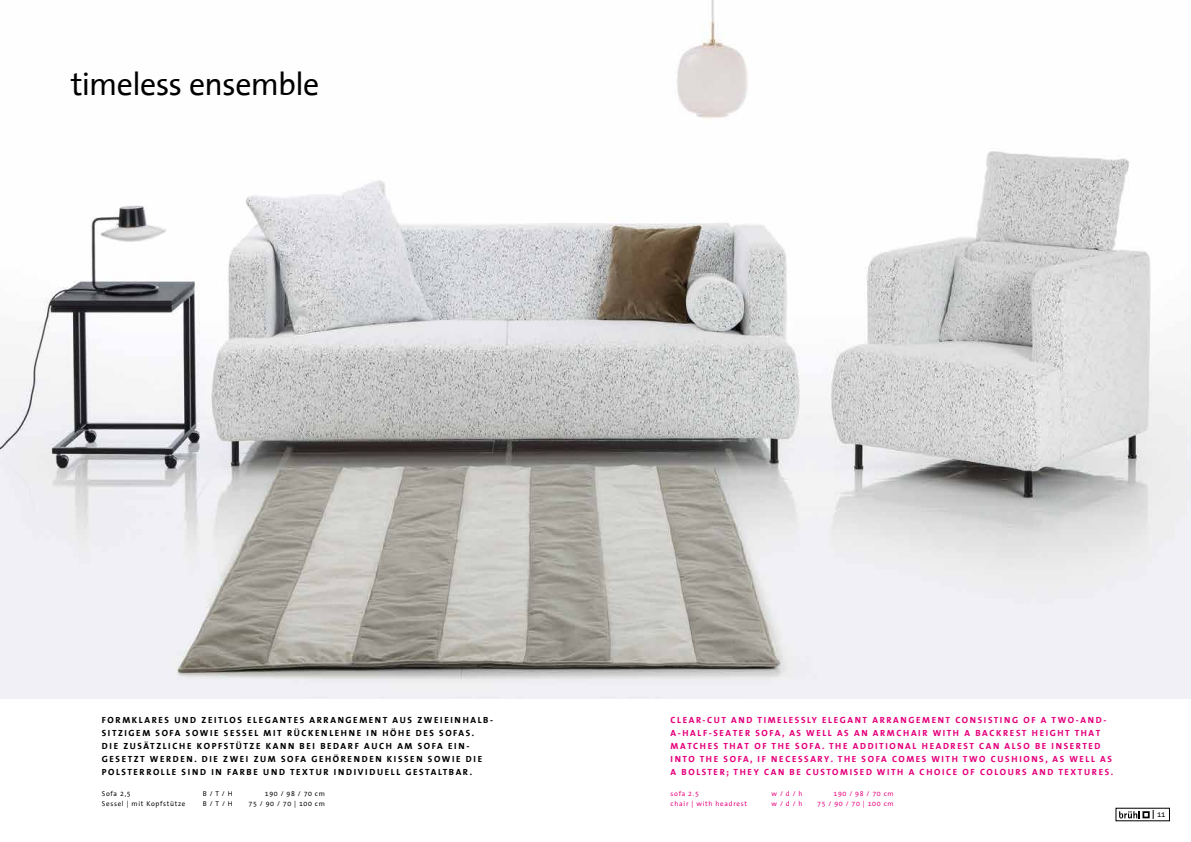
<style>
.page{position:relative;width:1191px;height:842px;background:#fff}
.page>*{position:absolute;margin:0;border:0;box-sizing:border-box;transform-origin:0 0}
.t1{font:32px "The Sans Office";letter-spacing:-.02em;color:#000}
.t2{font:700 9px/13px "The Sans Office";letter-spacing:.18em;color:#e5007c}
.t3{font:700 9px/13px "The Sans Office";letter-spacing:.18em;color:#000}
.t4{font:7.8px "The Sans Office";color:#000}
.t5{font:7px "The Sans Office";letter-spacing:.1em;color:#000}
.t6{font:7px "The Sans Office";letter-spacing:.1em;color:#e5007c}
</style>
<div class="page">
<img style="left:0;top:0;width:1191px;height:698px">
<svg style="left:1119px;top:810px;width:34px;height:9px"></svg>
<h1 class="t1" style="left:71px;top:63px;width:250px">timeless ensemble</h1>
<p class="t3" style="left:102px;top:714px;width:393px">FORMKLARES UND ZEITLOS ELEGANTES ARRANGEMENT AUS ZWEIEINHALB-SITZIGEM SOFA SOWIE SESSEL MIT RÜCKENLEHNE IN HÖHE DES SOFAS.<br>DIE ZUSÄTZLICHE KOPFSTÜTZE KANN BEI BEDARF AUCH AM SOFA EIN-GESETZT WERDEN. DIE ZWEI ZUM SOFA GEHÖRENDEN KISSEN SOWIE DIE POLSTERROLLE SIND IN FARBE UND TEXTUR INDIVIDUELL GESTALTBAR.</p>
<p class="t2" style="left:670px;top:714px;width:444px">CLEAR-CUT AND TIMELESSLY ELEGANT ARRANGEMENT CONSISTING OF A TWO-AND-A-HALF-SEATER SOFA, AS WELL AS AN ARMCHAIR WITH A BACKREST HEIGHT THAT MATCHES THAT OF THE SOFA. THE ADDITIONAL HEADREST CAN ALSO BE INSERTED INTO THE SOFA, IF NECESSARY. THE SOFA COMES WITH TWO CUSHIONS, AS WELL AS A BOLSTER; THEY CAN BE CUSTOMISED WITH A CHOICE OF COLOURS AND TEXTURES.</p>
<p class="t5" style="left:102px;top:789px;width:30px">Sofa 2,5</p>
<p class="t5" style="left:203px;top:789px;width:31px">B / T / H</p>
<p class="t5" style="left:265px;top:789px;width:62px">190 / 98 / 70 cm</p>
<p class="t5" style="left:102px;top:799px;width:85px">Sessel | mit Kopfstütze</p>
<p class="t5" style="left:203px;top:799px;width:31px">B / T / H</p>
<p class="t5" style="left:248px;top:799px;width:78px">75 / 90 / 70 | 100 cm</p>
<p class="t6" style="left:670px;top:789px;width:30px">sofa 2.5</p>
<p class="t6" style="left:771px;top:789px;width:33px">w / d / h</p>
<p class="t6" style="left:833px;top:789px;width:62px">190 / 98 / 70 cm</p>
<p class="t6" style="left:670px;top:799px;width:78px">chair | with headrest</p>
<p class="t6" style="left:771px;top:799px;width:33px">w / d / h</p>
<p class="t6" style="left:817px;top:799px;width:78px">75 / 90 / 70 | 100 cm</p>
<p class="t4" style="left:1157px;top:809px;width:10px">11</p>
</div>
